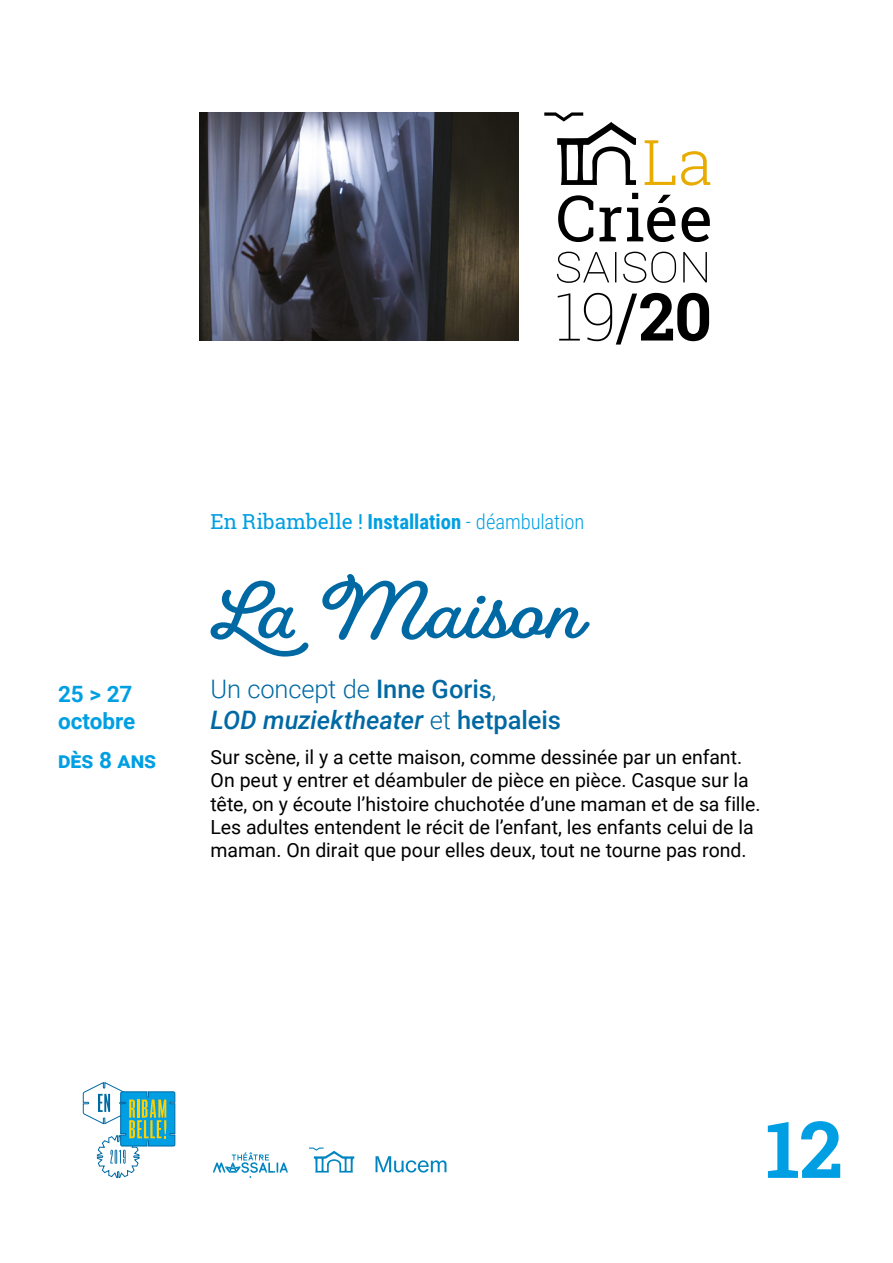
<style>
.page{position:relative;width:893px;height:1263px;background:#fff}
.page>*{position:absolute;margin:0;border:0;box-sizing:border-box;transform-origin:0 0}
.t1{font:700 78.6px "Roboto Slab";color:#009fe3}
.t2{font:700 72.6px "Fairwater Script";letter-spacing:.01em;color:#0069a4}
.t3{font:300 62.7px "Roboto Slab";color:#e8ab00}
.t4{font:500 25.5px/30.6px "Roboto";color:#0069a4}
.t5{font:700 22.5px/27.8px "Roboto";color:#009fe3}
.t6{font:20.7px "Roboto Slab";letter-spacing:-.005em;color:#009fe3}
.t7{font:19.5px/23.4px "Roboto";color:#000}
.s1{font-family:"Roboto Condensed";font-weight:700}
.s2{font-family:"Roboto Condensed";font-weight:300}
.s3{font-weight:300}
.s4{font-style:italic}
</style>
<div class="page">
<svg style="left:544px;top:112px;width:92px;height:73px"></svg>
<svg style="left:558px;top:193px;width:152px;height:49px"></svg>
<svg style="left:558px;top:293px;width:151px;height:52px"></svg>
<svg style="left:557px;top:252px;width:150px;height:31px"></svg>
<img style="left:200px;top:112px;width:319px;height:228px">
<svg style="left:309px;top:1147px;width:45px;height:25px"></svg>
<svg style="left:213px;top:1152px;width:75px;height:26px"></svg>
<svg style="left:375px;top:1156px;width:71px;height:16px"></svg>
<svg style="left:83px;top:1082px;width:93px;height:96px"></svg>
<h3 class="t3" style="left:642px;top:119px;width:72px">La</h3>
<p class="t5" style="left:58px;top:679px;width:79px">25 &gt; 27 octobre</p>
<p class="t5" style="left:58px;top:745px;width:100px">dès 8 ans</p>
<p class="t6" style="left:211px;top:507px;width:375px">En Ribambelle ! <span class="s1">Installation</span> <span class="s2">- déambulation</span></p>
<h2 class="t2" style="left:211px;top:570px;width:375px">La Maison</h2>
<h3 class="t4" style="left:211px;top:673px;width:352px"><span class="s3">Un concept de</span> Inne Goris<span class="s3">,<br></span><span class="s4">LOD muziektheater</span> <span class="s3">et</span> hetpaleis</h3>
<p class="t7" style="left:211px;top:744px;width:551px">Sur scène, il y a cette maison, comme dessinée par un enfant.<br>On peut y entrer et déambuler de pièce en pièce. Casque sur la tête, on y écoute l’histoire chuchotée d’une maman et de sa fille.<br>Les adultes entendent le récit de l’enfant, les enfants celui de la maman. On dirait que pour elles deux, tout ne tourne pas rond.</p>
<h1 class="t1" style="left:765px;top:1095px;width:79px">12</h1>
</div>
